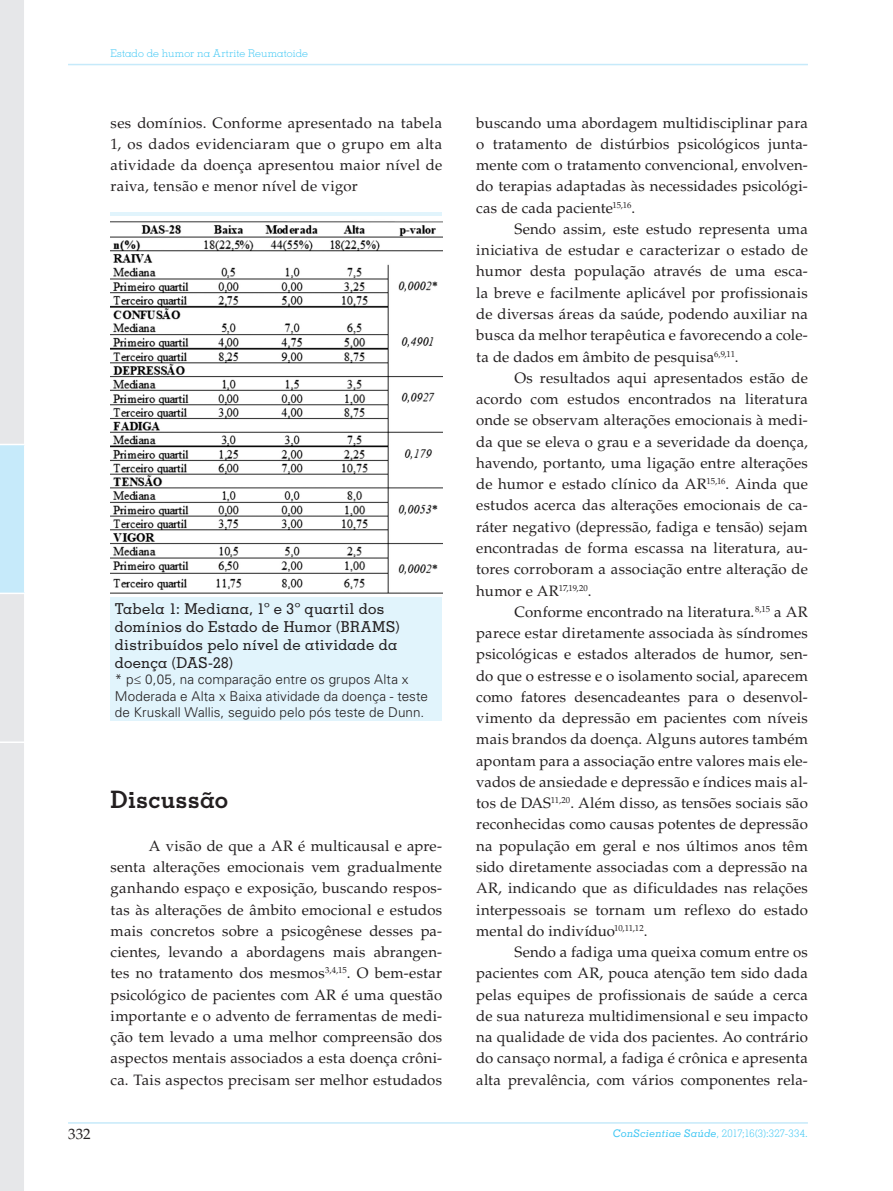
<style>
.page{position:relative;width:893px;height:1191px;background:#fff}
.page>*{position:absolute;margin:0;border:0;box-sizing:border-box;transform-origin:0 0}
.CS_Subtitulo{font:700 24px "Memphis LT Std";letter-spacing:.01em;color:#231f20}
.CS_Normal{font:15px/21.3px "Palatino LT Std";letter-spacing:.01em;color:#231f20;text-align:justify}
.CS_Tabela_-_titulo{font:500 15px/18px "Memphis LT Std";letter-spacing:.01em;color:#231f20}
.CS_Tabela_-_corpo{font:300 13.5px/16.2px "Univers LT Std";letter-spacing:.005em;color:#231f20}
.t1{font:300 10.5px "Memphis LT Std";letter-spacing:.01em;color:#40c7f4}
.s1{font-style:italic}
.s2{font-weight:500;font-style:italic}
</style>
<div class="page">
<hr style="left:68px;top:64px;width:740px;height:1px;background:#c6eafa">
<hr style="left:68px;top:1122px;width:740px;height:1px;background:#c6eafa">
<svg style="left:0;top:0;width:24px;height:1191px;background:#e2e7eb"></svg>
<hr style="left:0;top:592px;width:26px;height:2px;background:#fff">
<hr style="left:0;top:741px;width:26px;height:2px;background:#fff">
<div style="left:111px;top:213px;width:331px;height:508px;background:#e1f4fc"></div>
<img style="left:111px;top:217px;width:331px;height:379px">
<p class="t1" style="left:111px;top:47px;width:199px">Estado de humor na Artrite Reumatoide</p>
<p class="CS_Normal" style="left:111px;top:112px;width:333px">ses domínios. Conforme apresentado na tabela 1, os dados evidenciaram que o grupo em alta atividade da doença apresentou maior nível de raiva, tensão e menor nível de vigor</p>
<p class="CS_Tabela_-_titulo" style="left:115px;top:600px;width:286px">Tabela 1: Mediana, 1º e 3º quartil dos domínios do Estado de Humor (BRAMS) distribuídos pelo nível de atividade da doença (DAS-28)</p>
<p class="CS_Tabela_-_corpo" style="left:115px;top:671px;width:315px">* p≤ 0,05, na comparação entre os grupos Alta x<br>Moderada e Alta x Baixa atividade da doença - teste de Kruskall Wallis, seguido pelo pós teste de Dunn.</p>
<p class="CS_Subtitulo" style="left:111px;top:784px;width:119px">Discussão</p>
<p class="CS_Normal" style="left:111px;top:835px;width:333px;text-indent:38px">A visão de que a AR é multicausal e apre&shy;senta alterações emocionais vem gradualmente ganhando espaço e exposição, buscando respos&shy;tas às alterações de âmbito emocional e estudos mais concretos sobre a psicogênese desses pa&shy;cientes, levando a abordagens mais abrangen&shy;tes no tratamento dos mesmos<sup>3,4,15</sup>. O bem-estar psicológico de pacientes com AR é uma questão importante e o advento de ferramentas de medi&shy;ção tem levado a uma melhor compreensão dos aspectos mentais associados a esta doença crôni&shy;ca. Tais aspectos precisam ser melhor estudados</p>
<p class="CS_Normal" style="left:476px;top:112px;width:333px">buscando uma abordagem multidisciplinar para o tratamento de distúrbios psicológicos junta&shy;mente com o tratamento convencional, envolven&shy;do terapias adaptadas às necessidades psicológi&shy;cas de cada paciente<sup>15,16</sup>.</p>
<p class="CS_Normal" style="left:476px;top:218px;width:333px;text-indent:38px">Sendo assim, este estudo representa uma iniciativa de estudar e caracterizar o estado de humor desta população através de uma esca&shy;la breve e facilmente aplicável por profissionais de diversas áreas da saúde, podendo auxiliar na busca da melhor terapêutica e favorecendo a cole&shy;ta de dados em âmbito de pesquisa<sup>6,9,11</sup>.</p>
<p class="CS_Normal" style="left:476px;top:367px;width:333px;text-indent:38px">Os resultados aqui apresentados estão de acordo com estudos encontrados na literatura onde se observam alterações emocionais à medi&shy;da que se eleva o grau e a severidade da doença, havendo, portanto, uma ligação entre alterações de humor e estado clínico da AR<sup>15,16</sup>. Ainda que estudos acerca das alterações emocionais de ca&shy;ráter negativo (depressão, fadiga e tensão) sejam encontradas de forma escassa na literatura, au&shy;tores corroboram a associação entre alteração de humor e AR<sup>17,19,20</sup>.</p>
<p class="CS_Normal" style="left:476px;top:601px;width:333px;text-indent:38px">Conforme encontrado na literatura<span class="s1">.</span><sup>8,15</sup> a AR parece estar diretamente associada às síndromes psicológicas e estados alterados de humor, sen&shy;do que o estresse e o isolamento social, aparecem como fatores desencadeantes para o desenvol&shy;vimento da depressão em pacientes com níveis mais brandos da doença. Alguns autores também apontam para a associação entre valores mais ele&shy;vados de ansiedade e depressão e índices mais al&shy;tos de DAS<sup>11,20</sup>. Além disso, as tensões sociais são reconhecidas como causas potentes de depressão na população em geral e nos últimos anos têm sido diretamente associadas com a depressão na AR, indicando que as dificuldades nas relações interpessoais se tornam um reflexo do estado mental do indivíduo<sup>10,11,12</sup>.</p>
<p class="CS_Normal" style="left:476px;top:941px;width:333px;text-indent:38px">Sendo a fadiga uma queixa comum entre os pacientes com AR, pouca atenção tem sido dada pelas equipes de profissionais de saúde a cerca de sua natureza multidimensional e seu impacto na qualidade de vida dos pacientes. Ao contrário do cansaço normal, a fadiga é crônica e apresenta alta prevalência, com vários componentes rela-</p>
<p class="CS_Normal" style="left:68px;top:1123px;width:24px">332</p>
<p class="t1" style="left:613px;top:1127px;width:196px"><span class="s2">ConScientiae Saúde</span>, 2017;16(3):327-334.</p>
</div>
